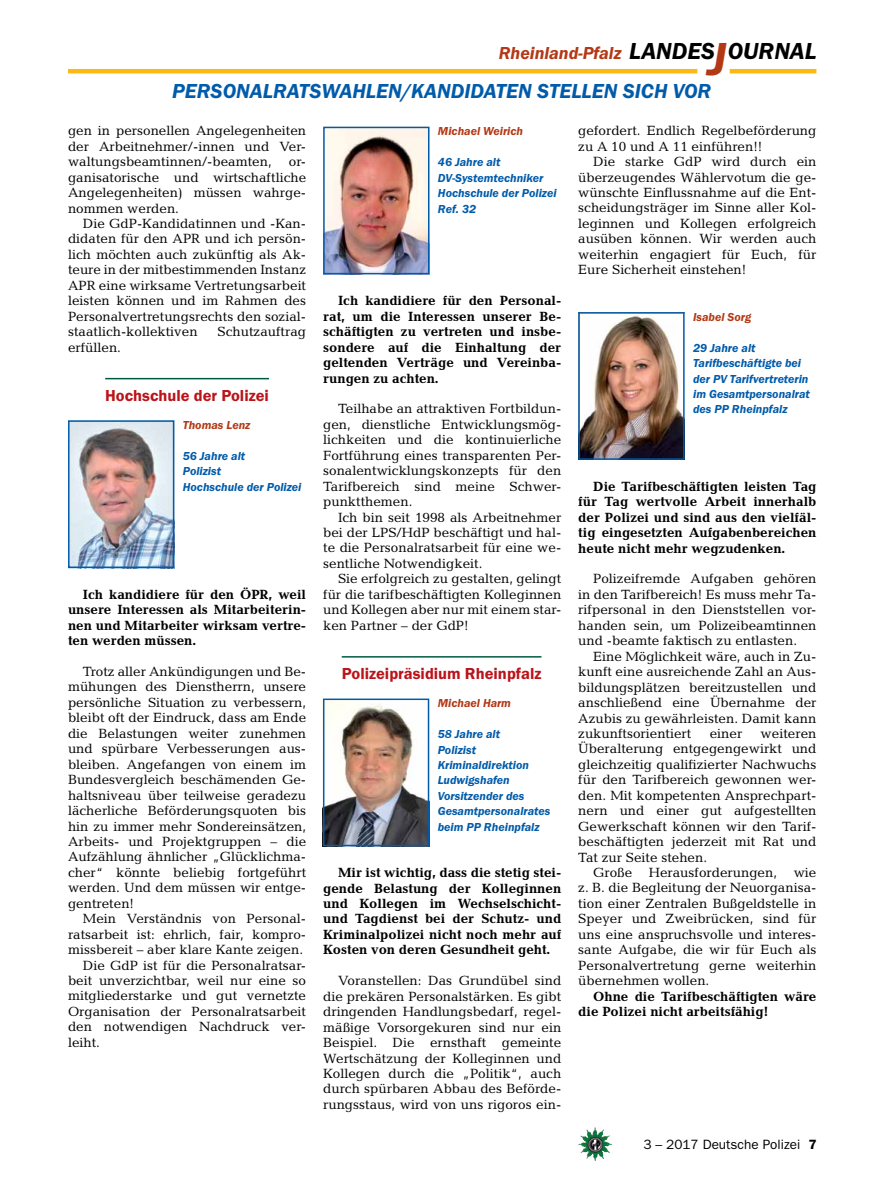
<style>
.page{position:relative;width:893px;height:1191px;background:#fff}
.page>*{position:absolute;margin:0;border:0;box-sizing:border-box;transform-origin:0 0}
.t1{font:italic 600 24px "Franklin Gothic Itc T";color:#000}
.t2{font:italic 600 21px "Franklin Gothic Itc T";color:#005baa}
.t3{font:italic 600 18px "Franklin Gothic Itc T";color:#b33916}
.t4{font:600 16.5px "Franklin Gothic Itc T";color:#ba141a}
.t5{font:13.5px/15.5px "Candida";color:#000;text-align:justify}
.t6{font:700 13.5px/15.5px "Candida";color:#000;text-align:justify}
.t7{font:13.5px "Franklin Gothic";color:#000}
.t8{font:italic 600 12px/15.5px "Franklin Gothic Itc T";color:#005baa}
.t9{font:italic 600 12px "Franklin Gothic Itc T";color:#b33916}
.s1{font-size:48px;color:#b33916}
.s2{font-weight:600}
</style>
<div class="page">
<img style="left:578px;top:1127px;width:17px;height:25px">
<hr style="left:730px;top:69px;width:86px;height:4px;background:#fdb913">
<hr style="left:68px;top:69px;width:629px;height:4px;background:#fdb913">
<img style="left:71px;top:423px;width:100px;height:142px">
<div style="left:68px;top:420px;width:106px;height:148px;border:2px solid #005baa"></div>
<hr style="left:105px;top:378px;width:164px;height:1px;background:#005941">
<img style="left:326px;top:130px;width:100px;height:141px">
<div style="left:323px;top:127px;width:106px;height:147px;border:2px solid #005baa"></div>
<img style="left:326px;top:701px;width:100px;height:142px">
<div style="left:323px;top:698px;width:106px;height:148px;border:2px solid #005baa"></div>
<hr style="left:342px;top:656px;width:199px;height:1px;background:#005941">
<img style="left:581px;top:315px;width:101px;height:142px">
<div style="left:578px;top:312px;width:107px;height:148px;border:2px solid #005baa"></div>
<h1 class="t1" style="left:629px;top:37px;width:189px">LANDES<span class="s1">J</span>OURNAL</h1>
<h3 class="t3" style="left:499px;top:42px;width:124px">Rheinland-Pfalz</h3>
<h2 class="t2" style="left:402px;top:79px;width:36px">/Kandidaten</h2>
<h2 class="t2" style="left:537px;top:79px;width:13px">stellen</h2>
<h2 class="t2" style="left:623px;top:79px;width:13px">sich</h2>
<h2 class="t2" style="left:673px;top:79px;width:26px">vor</h2>
<h2 class="t2" style="left:172px;top:79px;width:27px">Personalratswahlen</h2>
<p class="t5" style="left:68px;top:123px;width:240px;text-align:left">gen in personellen Angelegenheiten der Arbeitnehmer/-innen und Ver&shy;waltungsbeamtinnen/-beamten,</p>
<p class="t5" style="left:68px;top:154px;width:240px;text-indent:221px">or&shy;ganisatorische und wirtschaftliche Angelegenheiten) müssen wahrge&shy;nommen werden.</p>
<p class="t5" style="left:68px;top:216px;width:240px;text-indent:15px">Die GdP-Kandidatinnen und -Kan&shy;didaten für den APR und ich persön&shy;lich möchten auch zukünftig als Ak&shy;teure in der mitbestimmenden Instanz APR eine wirksame Vertretungsarbeit leisten können und im Rahmen des Personalvertretungsrechts den sozial&shy;staatlich-kollektiven</p>
<p class="t5" style="left:218px;top:324px;width:90px">Schutzauftrag</p>
<p class="t5" style="left:68px;top:339px;width:55px">erfüllen.</p>
<p class="t4" style="left:105px;top:385px;width:165px">Hochschule der Polizei</p>
<p class="t9" style="left:183px;top:418px;width:69px">Thomas Lenz</p>
<p class="t8" style="left:183px;top:448px;width:120px">56 Jahre alt<br>Polizist<br>Hochschule der Polizei</p>
<p class="t6" style="left:68px;top:586px;width:240px;text-indent:15px">Ich kandidiere für den ÖPR, weil unsere Interessen als Mitarbeiterin&shy;nen und Mitarbeiter wirksam vertre&shy;ten werden müssen.</p>
<p class="t5" style="left:68px;top:663px;width:240px;text-indent:15px">Trotz aller Ankündigungen und Be&shy;mühungen des Dienstherrn, unsere persönliche Situation zu verbessern, bleibt oft der Eindruck, dass am Ende die Belastungen weiter zunehmen und spürbare Verbesserungen aus&shy;bleiben. Angefangen von einem im Bundesvergleich beschämenden Ge&shy;haltsniveau über teilweise geradezu lächerliche Beförderungsquoten bis hin zu immer mehr Sondereinsätzen, Arbeits- und Projektgruppen – die Aufzählung ähnlicher „Glücklichma&shy;cher“ könnte beliebig fortgeführt werden. Und dem müssen wir entge&shy;gentreten!</p>
<p class="t5" style="left:83px;top:911px;width:225px">Mein Verständnis von Personal-</p>
<p class="t5" style="left:68px;top:926px;width:240px">ratsarbeit ist: ehrlich, fair, kompro-</p>
<p class="t5" style="left:68px;top:941px;width:237px">missbereit – aber klare Kante zeigen.</p>
<p class="t5" style="left:83px;top:957px;width:225px">Die GdP ist für die Personalratsar-</p>
<p class="t5" style="left:68px;top:972px;width:240px">beit unverzichtbar, weil nur eine so</p>
<p class="t5" style="left:68px;top:988px;width:240px">mitgliederstarke und gut vernetzte</p>
<p class="t5" style="left:68px;top:1003px;width:240px">Organisation der Personalratsarbeit</p>
<p class="t5" style="left:68px;top:1019px;width:240px">den notwendigen Nachdruck ver-</p>
<p class="t5" style="left:68px;top:1034px;width:34px">leiht.</p>
<p class="t9" style="left:438px;top:124px;width:87px">Michael Weirich</p>
<p class="t8" style="left:438px;top:154px;width:120px">46 Jahre alt<br>DV-Systemtechniker<br>Hochschule der Polizei<br>Ref. 32</p>
<p class="t6" style="left:323px;top:293px;width:240px;text-indent:15px">Ich kandidiere für den Personal&shy;rat, um die Interessen unserer Be&shy;schäftigten zu vertreten und insbe&shy;sondere auf die Einhaltung der geltenden Verträge und Vereinba&shy;rungen zu achten.</p>
<p class="t5" style="left:323px;top:401px;width:240px;text-indent:15px">Teilhabe an attraktiven Fortbildun&shy;gen, dienstliche Entwicklungsmög&shy;lichkeiten und die kontinuierliche Fortführung eines transparenten Per&shy;sonalentwicklungskonzepts für den Tarifbereich sind meine Schwer&shy;punktthemen.</p>
<p class="t5" style="left:323px;top:509px;width:240px;text-indent:15px">Ich bin seit 1998 als Arbeitnehmer bei der LPS/HdP beschäftigt und hal&shy;te die Personalratsarbeit für eine we&shy;sentliche Notwendigkeit.</p>
<p class="t5" style="left:323px;top:571px;width:240px;text-indent:15px">Sie erfolgreich zu gestalten, gelingt für die tarifbeschäftigten Kolleginnen und Kollegen aber nur mit einem star&shy;ken Partner – der GdP!</p>
<p class="t4" style="left:342px;top:664px;width:201px">Polizeipräsidium Rheinpfalz</p>
<p class="t9" style="left:438px;top:696px;width:75px">Michael Harm</p>
<p class="t8" style="left:438px;top:726px;width:114px">58 Jahre alt<br>Polizist<br>Kriminaldirektion<br>Ludwigshafen<br>Vorsitzender des<br>Gesamtpersonalrates beim PP Rheinpfalz</p>
<p class="t6" style="left:323px;top:864px;width:240px;text-indent:15px">Mir ist wichtig, dass die stetig stei&shy;gende Belastung der Kolleginnen und Kollegen im Wechselschicht&shy;und Tagdienst bei der Schutz- und Kriminalpolizei nicht noch mehr auf Kosten von deren Gesundheit geht.</p>
<p class="t5" style="left:323px;top:973px;width:240px;text-indent:15px">Voranstellen: Das Grundübel sind die prekären Personalstärken. Es gibt dringenden Handlungsbedarf, regel&shy;mäßige Vorsorgekuren sind nur ein Beispiel. Die ernsthaft gemeinte Wertschätzung der Kolleginnen und Kollegen durch die „Politik“, auch durch spürbaren Abbau des Beförde&shy;rungsstaus, wird von uns rigoros ein-</p>
<p class="t5" style="left:578px;top:123px;width:240px">gefordert. Endlich Regelbeförderung zu A 10 und A 11 einführen!!</p>
<p class="t5" style="left:578px;top:154px;width:240px;text-indent:15px">Die starke GdP wird durch ein überzeugendes Wählervotum die ge&shy;wünschte Einflussnahme auf die Ent&shy;scheidungsträger im Sinne aller Kol&shy;leginnen und Kollegen erfolgreich ausüben können. Wir werden auch weiterhin engagiert für Euch, für Eure Sicherheit einstehen!</p>
<p class="t9" style="left:693px;top:310px;width:60px">Isabel Sorg</p>
<p class="t8" style="left:693px;top:340px;width:118px">29 Jahre alt<br>Tarifbeschäftigte bei der PV Tarifvertreterin im Gesamtpersonalrat des PP Rheinpfalz</p>
<p class="t6" style="left:578px;top:478px;width:240px;text-indent:15px">Die Tarifbeschäftigten leisten Tag für Tag wertvolle Arbeit innerhalb der Polizei und sind aus den vielfäl&shy;tig eingesetzten Aufgabenbereichen heute nicht mehr wegzudenken.</p>
<p class="t5" style="left:578px;top:571px;width:240px;text-indent:15px">Polizeifremde Aufgaben gehören in den Tarifbereich! Es muss mehr Ta&shy;rifpersonal in den Dienststellen vor&shy;handen sein, um Polizeibeamtinnen und -beamte faktisch zu entlasten.</p>
<p class="t5" style="left:578px;top:648px;width:240px;text-indent:15px">Eine Möglichkeit wäre, auch in Zu&shy;kunft eine ausreichende Zahl an Aus&shy;bildungsplätzen bereitzustellen und anschließend eine Übernahme der Azubis zu gewährleisten. Damit kann zukunftsorientiert</p>
<p class="t5" style="left:578px;top:725px;width:240px;text-indent:182px">weiteren Überalterung entgegengewirkt und gleichzeitig qualifizierter Nachwuchs für den Tarifbereich gewonnen wer&shy;den. Mit kompetenten Ansprechpart&shy;nern und einer gut aufgestellten Gewerkschaft können wir den Tarif&shy;beschäftigten jederzeit mit Rat und Tat zur Seite stehen.</p>
<p class="t5" style="left:578px;top:864px;width:240px;text-indent:15px">Große Herausforderungen, wie z. B. die Begleitung der Neuorganisa&shy;tion einer Zentralen Bußgeldstelle in Speyer und Zweibrücken, sind für uns eine anspruchsvolle und interes&shy;sante Aufgabe, die wir für Euch als Personalvertretung gerne weiterhin übernehmen wollen.</p>
<p class="t6" style="left:578px;top:988px;width:240px;text-indent:15px">Ohne die Tarifbeschäftigten wäre die Polizei nicht arbeitsfähig!</p>
<p class="t5" style="left:710px;top:725px;width:34px">einer</p>
<p class="t7" style="left:643px;top:1136px;width:175px">3 – 2017 Deutsche Polizei <span class="s2">7</span></p>
</div>
